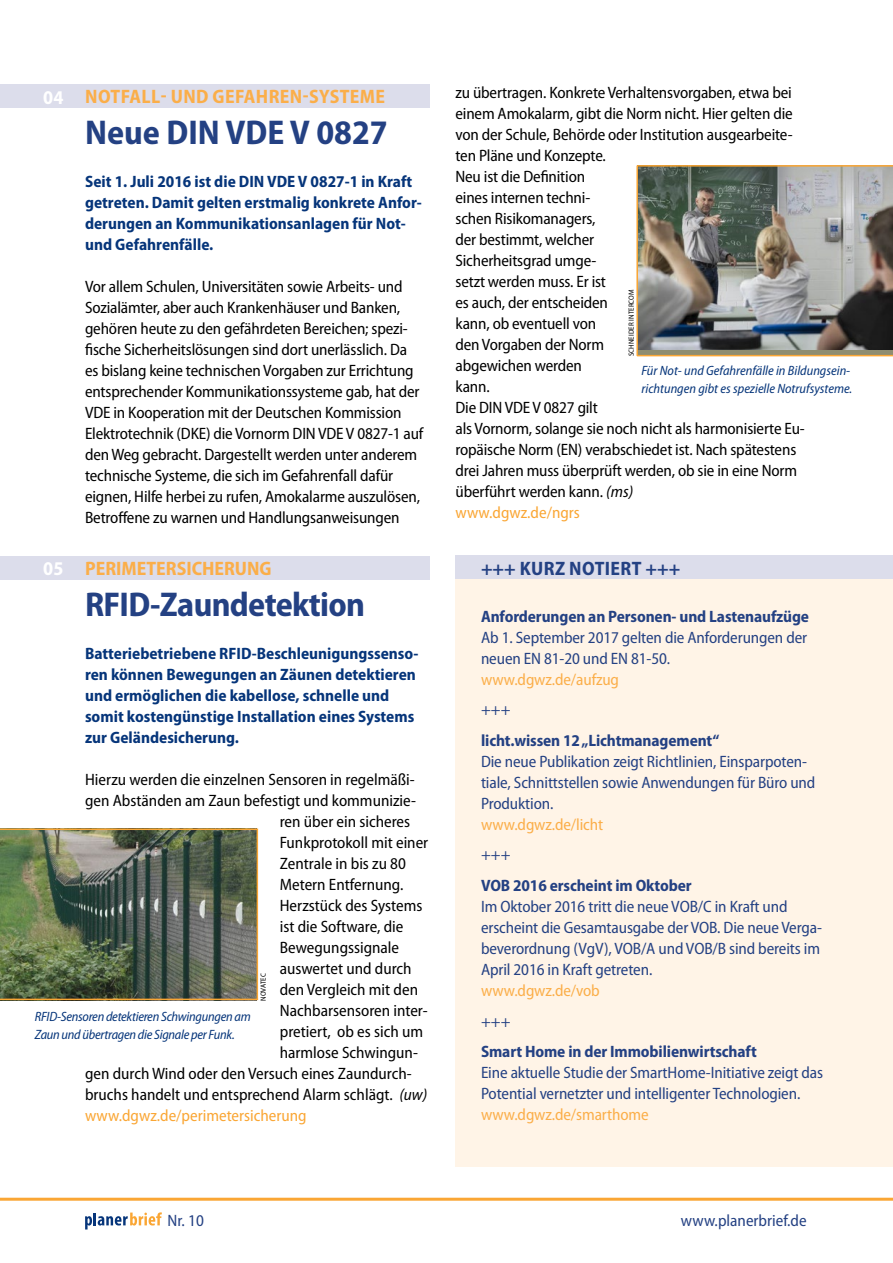
<style>
.page{position:relative;width:893px;height:1263px;background:#fff}
.page>*{position:absolute;margin:0;border:0;box-sizing:border-box;transform-origin:0 0}
.t1{font:700 semi-condensed 34.5px "Myriad Pro";letter-spacing:-.02em;color:#244183}
.t2{font:700 semi-condensed 34.5px "Myriad Pro";color:#244183}
.t3{font:700 semi-condensed 19.5px "Myriad Pro";letter-spacing:.02em;color:#fbae49}
.t4{font:700 semi-condensed 19.5px "Myriad Pro";color:#fbae49}
.t5{font:700 semi-condensed 19.5px "Myriad Pro";letter-spacing:.02em;color:#244183}
.t6{font:700 semi-condensed 19.5px "Myriad Pro";color:#fff}
.t7{font:semi-condensed 16.5px/21px "Myriad Pro";letter-spacing:-.01em;color:#000}
.t8{font:semi-condensed 16.5px/21px "Myriad Pro";letter-spacing:-.005em;color:#244183}
.t9{font:700 semi-condensed 16.5px/21px "Myriad Pro";color:#06357a}
.t10{font:700 semi-condensed 16.5px "Myriad Pro";letter-spacing:-.005em;color:#244183}
.t11{font:semi-condensed 16.5px "Myriad Pro";letter-spacing:-.005em;color:#fbae49}
.t12{font:semi-condensed 16.5px "Myriad Pro";color:#faa634}
.t13{font:italic semi-condensed 13.5px/18px "Myriad Pro";letter-spacing:-.005em;color:#06357a}
.t14{font:semi-condensed 7.5px "Myriad Pro";letter-spacing:.015em;color:#000}
.s1{font-style:italic}
.s2{color:#faa634}
</style>
<div class="page">
<div style="left:455px;top:556px;width:438px;height:610px;background:#fff4e7"></div>
<div style="left:455px;top:556px;width:438px;height:23px;background:#dcddeb"></div>
<hr style="left:0;top:1198px;width:893px;height:3px;background:#faa634">
<div style="left:0;top:85px;width:429px;height:23px;background:#dcddeb"></div>
<div style="left:0;top:556px;width:429px;height:23px;background:#dcddeb"></div>
<svg style="left:85px;top:1212px;width:77px;height:17px"></svg>
<img style="left:636px;top:165px;width:257px;height:191px">
<img style="left:0;top:830px;width:257px;height:168px">
<hr style="left:0;top:828px;width:258px;height:2px;background:#faa634">
<hr style="left:257px;top:829px;width:1px;height:170px;background:#faa634">
<hr style="left:0;top:998px;width:258px;height:2px;background:#faa634">
<p class="t6" style="left:43px;top:86px;width:22px">04</p>
<p class="t6" style="left:43px;top:557px;width:22px">05</p>
<p class="t3" style="left:85px;top:86px;width:301px">NOTFALL- UND GEFAHREN-SYSTEME</p>
<h1 class="t2" style="left:85px;top:113px;width:304px">Neue DIN VDE V 0827</h1>
<p class="t9" style="left:85px;top:172px;width:338px">Seit 1. Juli 2016 ist die DIN VDE V 0827-1 in Kraft getreten. Damit gelten erstmalig konkrete Anfor&shy;derungen an Kommunikationsanlagen für Not&shy;und Gefahrenfälle.</p>
<p class="t7" style="left:85px;top:277px;width:340px">Vor allem Schulen, Universitäten sowie Arbeits- und Sozialämter, aber auch Krankenhäuser und Banken, gehören heute zu den gefährdeten Bereichen; spezi&shy;fische Sicherheitslösungen sind dort unerlässlich. Da es bislang keine technischen Vorgaben zur Errichtung entsprechender Kommunikationssysteme gab, hat der VDE in Kooperation mit der Deutschen Kommission Elektrotechnik (DKE) die Vornorm DIN VDE V 0827-1 auf den Weg gebracht. Dargestellt werden unter anderem technische Systeme, die sich im Gefahrenfall dafür eignen, Hilfe herbei zu rufen, Amokalarme auszulösen, Betroffene zu warnen und Handlungsanweisungen</p>
<p class="t4" style="left:85px;top:558px;width:188px">PERIMETERSICHERUNG</p>
<h1 class="t1" style="left:85px;top:585px;width:282px">RFID-Zaundetektion</h1>
<p class="t9" style="left:85px;top:643px;width:335px">Batteriebetriebene RFID-Beschleunigungssenso&shy;ren können Bewegungen an Zäunen detektieren und ermöglichen die kabellose, schnelle und somit kostengünstige Installation eines Systems zur Geländesicherung.</p>
<p class="t7" style="left:85px;top:769px;width:331px">Hierzu werden die einzelnen Sensoren in regelmäßi-</p>
<p class="t7" style="left:85px;top:790px;width:332px">gen Abständen am Zaun befestigt und kommunizie-</p>
<p class="t7" style="left:280px;top:811px;width:132px">ren über ein sicheres</p>
<p class="t7" style="left:280px;top:832px;width:150px">Funkprotokoll mit einer</p>
<p class="t7" style="left:280px;top:853px;width:128px">Zentrale in bis zu 80</p>
<p class="t7" style="left:280px;top:874px;width:125px">Metern Entfernung.</p>
<p class="t7" style="left:280px;top:895px;width:144px">Herzstück des Systems</p>
<p class="t7" style="left:280px;top:916px;width:125px">ist die Software, die</p>
<p class="t7" style="left:280px;top:937px;width:121px">Bewegungssignale</p>
<p class="t7" style="left:280px;top:958px;width:133px">auswertet und durch</p>
<p class="t7" style="left:280px;top:979px;width:140px">den Vergleich mit den</p>
<p class="t7" style="left:280px;top:1000px;width:149px">Nachbarsensoren inter-</p>
<p class="t7" style="left:280px;top:1021px;width:145px">pretiert, ob es sich um</p>
<p class="t7" style="left:280px;top:1042px;width:140px">harmlose Schwingun-</p>
<p class="t7" style="left:85px;top:1063px;width:328px">gen durch Wind oder den Versuch eines Zaundurch-</p>
<p class="t7" style="left:85px;top:1084px;width:344px">bruchs handelt und entsprechend Alarm schlägt. <span class="s1">(uw)</span></p>
<p class="t12" style="left:85px;top:1106px;width:223px">www.dgwz.de/perimetersicherung</p>
<p class="t14" style="left:259px;top:1001px;width:29px;rotate:-90deg">NOVATEC</p>
<p class="t13" style="left:35px;top:1008px;width:217px">RFID-Sensoren detektieren Schwingungen am<br>Zaun und übertragen die Signale per Funk.</p>
<p class="t7" style="left:455px;top:82px;width:351px">zu übertragen. Konkrete Verhaltensvorgaben, etwa bei einem Amokalarm, gibt die Norm nicht. Hier gelten die von der Schule, Behörde oder Institution ausgearbeite&shy;ten Pläne und Konzepte.<br>Neu ist die Definition<br>eines internen techni-<br>schen Risikomanagers,<br>der bestimmt, welcher<br>Sicherheitsgrad umge-<br>setzt werden muss. Er ist<br>es auch, der entscheiden<br>kann, ob eventuell von<br>den Vorgaben der Norm<br>abgewichen werden<br>kann.<br>Die DIN VDE V 0827 gilt<br>als Vornorm, solange sie noch nicht als harmonisierte Eu&shy;ropäische Norm (EN) verabschiedet ist. Nach spätestens drei Jahren muss überprüft werden, ob sie in eine Norm überführt werden kann. <span class="s1">(ms)<br></span><span class="s2">www.dgwz.de/ngrs</span></p>
<p class="t14" style="left:627px;top:356px;width:68px;rotate:-90deg">SCHNEIDER INTERCOM</p>
<p class="t13" style="left:641px;top:361px;width:212px">Für Not- und Gefahrenfälle in Bildungsein&shy;richtungen gibt es spezielle Notrufsysteme.</p>
<p class="t5" style="left:481px;top:557px;width:201px">+++ KURZ NOTIERT +++</p>
<p class="t10" style="left:481px;top:607px;width:330px">Anforderungen an Personen- und Lastenaufzüge</p>
<p class="t8" style="left:481px;top:627px;width:328px">Ab 1. September 2017 gelten die Anforderungen der neuen EN 81-20 und EN 81-50.</p>
<p class="t11" style="left:481px;top:670px;width:140px">www.dgwz.de/aufzug</p>
<p class="t8" style="left:481px;top:699px;width:31px">+++</p>
<p class="t10" style="left:481px;top:731px;width:240px">licht.wissen 12 „Lichtmanagement“</p>
<p class="t8" style="left:481px;top:751px;width:336px">Die neue Publikation zeigt Richtlinien, Einsparpoten&shy;tiale, Schnittstellen sowie Anwendungen für Büro und<br>Produktion.</p>
<p class="t11" style="left:481px;top:815px;width:124px">www.dgwz.de/licht</p>
<p class="t8" style="left:481px;top:845px;width:31px">+++</p>
<p class="t10" style="left:481px;top:876px;width:212px">VOB 2016 erscheint im Oktober</p>
<p class="t8" style="left:481px;top:896px;width:342px">Im Oktober 2016 tritt die neue VOB/C in Kraft und erscheint die Gesamtausgabe der VOB. Die neue Verga&shy;beverordnung (VgV), VOB/A und VOB/B sind bereits im April 2016 in Kraft getreten.</p>
<p class="t11" style="left:481px;top:981px;width:120px">www.dgwz.de/vob</p>
<p class="t8" style="left:481px;top:1011px;width:31px">+++</p>
<p class="t10" style="left:481px;top:1042px;width:277px">Smart Home in der Immobilienwirtschaft</p>
<p class="t8" style="left:481px;top:1063px;width:344px">Eine aktuelle Studie der SmartHome-Initiative zeigt das<br>Potential vernetzter und intelligenter Technologien.</p>
<p class="t11" style="left:481px;top:1106px;width:169px">www.dgwz.de/smarthome</p>
<p class="t8" style="left:167px;top:1210px;width:38px">Nr. 10</p>
<p class="t8" style="left:681px;top:1210px;width:127px">www.planerbrief.de</p>
</div>
